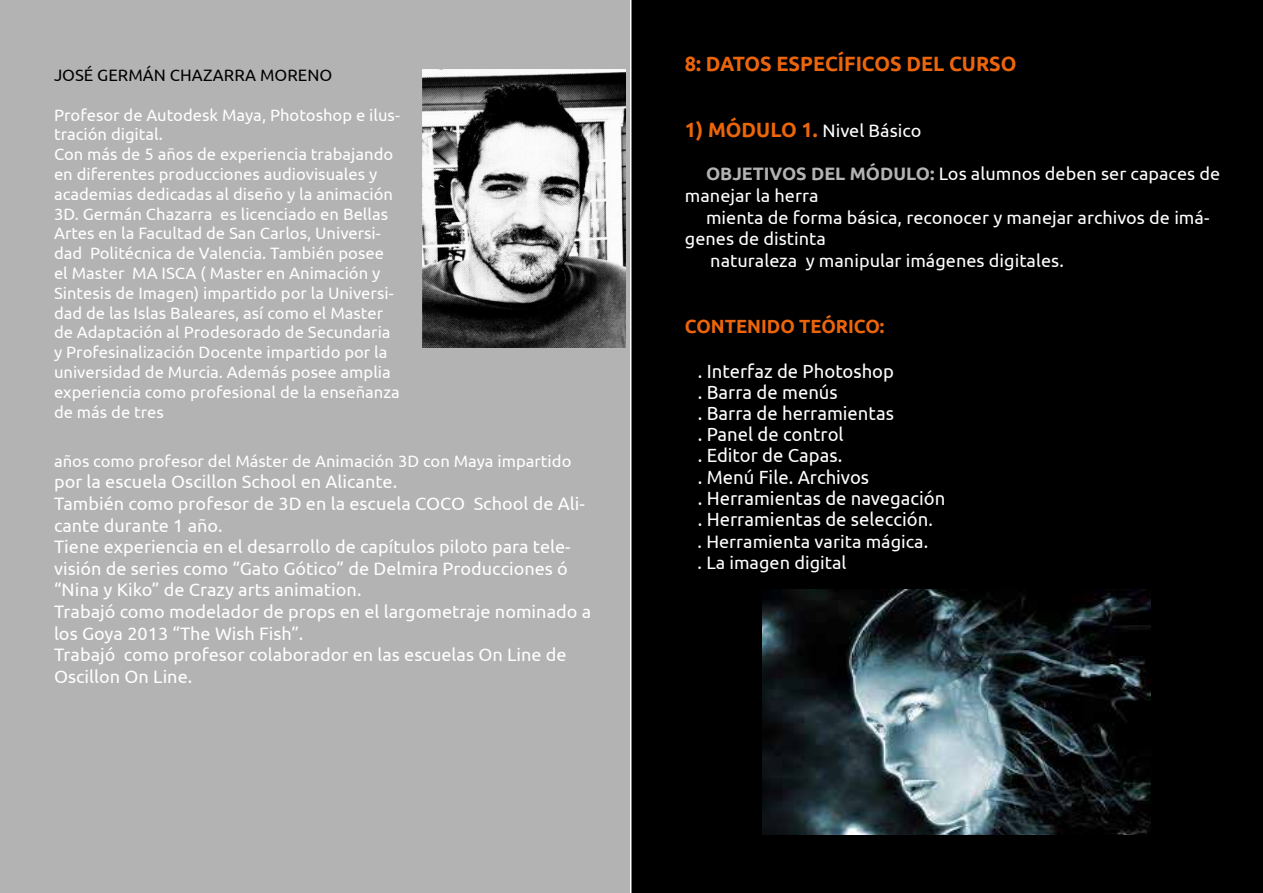
<style>
.page{position:relative;width:1263px;height:893px;background:#fff}
.page>*{position:absolute;margin:0;border:0;box-sizing:border-box;transform-origin:0 0}
.t1{font:700 20.7px "Ubuntu";color:#ec650b;scale:.96 1}
.t2{font:19.05px/21.1px "Ubuntu";color:#fff;scale:.96 1}
.t3{font:700 19.05px "Ubuntu";color:#ec650b;scale:.96 1}
.t4{font:18px/21.6px "Ubuntu";color:#fff}
.t5{font:16.5px/19.8px "Ubuntu";color:#fff}
.t6{font:16.5px "Ubuntu";color:#000}
.s1{font-weight:700;font-size:20.7px;color:#ec650b}
.s2{font-weight:700;color:#b3b3b3}
.s3{font-size:18px}
</style>
<div class="page">
<div style="left:631px;top:0;width:632px;height:893px;background:#000"></div>
<div style="left:0;top:0;width:630px;height:893px;background:#b3b3b3"></div>
<img style="left:422px;top:69px;width:203px;height:278px">
<img style="left:762px;top:590px;width:388px;height:244px">
<p class="t6" style="left:54px;top:65px;width:280px">JOSÉ GERMÁN CHAZARRA MORENO</p>
<p class="t5" style="left:54px;top:104px;width:347px">Profesor de Autodesk Maya, Photoshop e ilus&shy;tración digital.<br>Con más de 5 años de experiencia trabajando en diferentes producciones audiovisuales y academias dedicadas al diseño y la animación 3D. Germán Chazarra es licenciado en Bellas Artes en la Facultad de San Carlos, Universi&shy;dad Politécnica de Valencia. También posee el Master MA ISCA ( Master en Animación y Sintesis de Imagen) impartido por la Universi&shy;dad de las Islas Baleares, así como el Master de Adaptación al Prodesorado de Secundaria y Profesinalización Docente impartido por la universidad de Murcia. Además posee amplia experiencia como profesional de la enseñanza de más de tres</p>
<p class="t5" style="left:54px;top:450px;width:519px">años como profesor del Máster de Animación 3D con Maya impartido</p>
<p class="t4" style="left:54px;top:471px;width:539px">por la escuela Oscillon School en Alicante.<br>También como profesor de 3D en la escuela COCO School de Ali&shy;cante durante 1 año.<br>Tiene experiencia en el desarrollo de capítulos piloto para tele&shy;visión de series como “Gato Gótico” de Delmira Producciones ó “Nina y Kiko” de Crazy arts animation.<br>Trabajó como modelador de props en el largometraje nominado a los Goya 2013 “The Wish Fish”.<br>Trabajó como profesor colaborador en las escuelas On Line de Oscillon On Line.</p>
<p class="t1" style="left:685px;top:50px;width:347px">8: DATOS ESPECÍFICOS DEL CURSO</p>
<p class="t4" style="left:685px;top:119px;width:238px"><span class="s1">1) MÓDULO 1.</span> Nivel Básico</p>
<p class="t4" style="left:685px;top:163px;width:537px;text-indent:21px"><span class="s2">OBJETIVOS DEL MÓDULO:</span> Los alumnos deben ser capaces de manejar la herra</p>
<p class="t4" style="left:706px;top:206px;width:505px">mienta de forma básica, reconocer y manejar archivos de imá-</p>
<p class="t4" style="left:685px;top:227px;width:143px">genes de distinta</p>
<p class="t4" style="left:710px;top:249px;width:355px">naturaleza y manipular imágenes digitales.</p>
<p class="t3" style="left:685px;top:314px;width:209px">CONTENIDO TEÓRICO:</p>
<p class="t2" style="left:698px;top:360px;width:259px">. Interfaz de Photoshop<br>. Barra de menús<br>. Barra de herramientas<br>. Panel de control<br>. Editor de Capas.<br>. Menú File. Archivos<br>. Herramientas de navegación . Herramientas de selección<span class="s3">.</span></p>
<p class="t4" style="left:698px;top:530px;width:232px">. Herramienta varita mágica. . La imagen digital</p>
</div>
